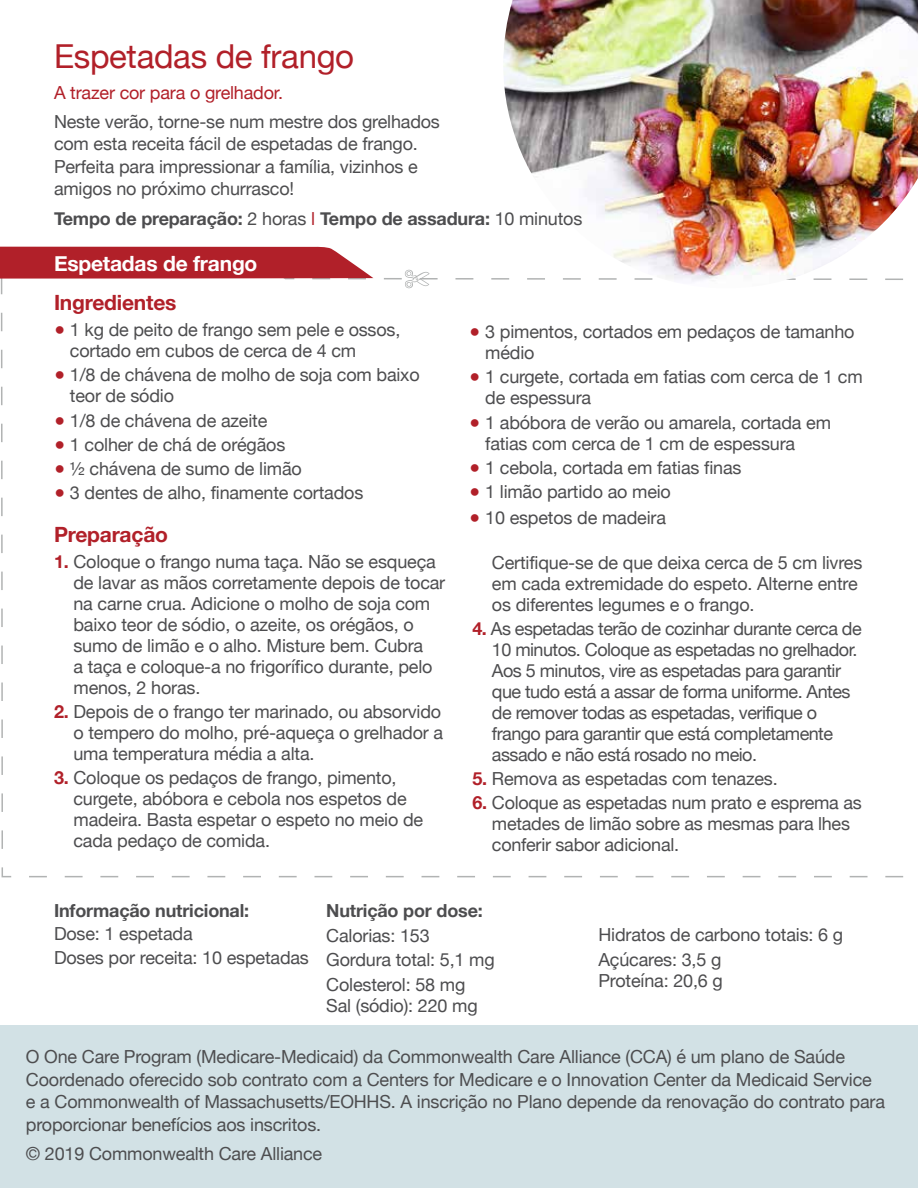
<style>
.page{position:relative;width:918px;height:1188px;background:#fff}
.page>*{position:absolute;margin:0;border:0;box-sizing:border-box;transform-origin:0 0}
.t1{font:33px "Helvetica Neue";letter-spacing:-.01em;color:#b12029}
.t2{font:700 21px "Helvetica Neue";letter-spacing:-.01em;color:#b12029}
.t3{font:700 21px "Helvetica Neue";letter-spacing:-.01em;color:#fff}
.t4{font:18px/21px "Helvetica Neue";letter-spacing:-.01em;color:#4d4d4f}
.t5{font:18px/21px "Helvetica Neue";letter-spacing:-.03em;color:#4d4d4f}
.t6{font:700 18px/22.5px "Helvetica Neue";letter-spacing:-.01em;color:#4d4d4f}
.s1{color:#b12029}
.s2{font-weight:400}
.s3{font-weight:400;color:#b12029}
.s4{font-weight:700;color:#b12029}
</style>
<div class="page">
<div style="left:0;top:1025px;width:918px;height:163px;background:#d2e1e5"></div>
<svg style="left:296px;top:876px;width:608px;height:1px"></svg>
<img style="left:503px;top:0;width:415px;height:247px">
<svg style="left:0;top:247px;width:903px;height:602px"></svg>
<p class="t1" style="left:54px;top:32px;width:302px">Espetadas de frango</p>
<p class="t4" style="left:54px;top:79px;width:387px;line-height:29.2px"><span class="s1">A trazer cor para o grelhador.<br></span>Neste verão, torne-se num mestre dos grelhados</p>
<p class="t4" style="left:54px;top:134px;width:365px;line-height:22.5px;text-align:justify">com esta receita fácil de espetadas de frango.<br>Perfeita para impressionar a família, vizinhos e amigos no próximo churrasco!</p>
<p class="t6" style="left:54px;top:208px;width:530px">Tempo de preparação: <span class="s2">2 horas</span> <span class="s3">l</span> Tempo de assadura: <span class="s2">10 minutos</span></p>
<p class="t3" style="left:54px;top:247px;width:205px">Espetadas de frango</p>
<p class="t2" style="left:54px;top:286px;width:124px">Ingredientes</p>
<p class="t4" style="left:70px;top:320px;width:332px;text-indent:-16px"><span class="s1">●</span> 1 kg de peito de frango sem pele e ossos, cortado em cubos de cerca de 4 cm</p>
<p class="t4" style="left:70px;top:366px;width:351px;text-indent:-16px"><span class="s1">●</span> 1/8 de chávena de molho de soja com baixo teor de sódio</p>
<p class="t4" style="left:54px;top:411px;width:215px"><span class="s1">●</span> 1/8 de chávena de azeite</p>
<p class="t4" style="left:54px;top:435px;width:233px"><span class="s1">●</span> 1 colher de chá de orégãos</p>
<p class="t4" style="left:54px;top:459px;width:249px"><span class="s1">●</span> ½ chávena de sumo de limão</p>
<p class="t4" style="left:54px;top:483px;width:311px"><span class="s1">●</span> 3 dentes de alho, finamente cortados</p>
<p class="t2" style="left:54px;top:518px;width:116px">Preparação</p>
<p class="t4" style="left:73px;top:552px;width:373px;text-indent:-19px"><span class="s4">1.</span> Coloque o frango numa taça. Não se esqueça de lavar as mãos corretamente depois de tocar na carne crua. Adicione o molho de soja com baixo teor de sódio, o azeite, os orégãos, o sumo de limão e o alho. Misture bem. Cubra<br>a taça e coloque-a no frigorífico durante, pelo menos, 2 horas.</p>
<p class="t4" style="left:73px;top:702px;width:371px;text-align:justify;text-indent:-19px"><span class="s4">2.</span> Depois de o frango ter marinado, ou absorvido o tempero do molho, pré-aqueça o grelhador a uma temperatura média a alta.</p>
<p class="t4" style="left:73px;top:769px;width:351px;text-indent:-19px"><span class="s4">3.</span> Coloque os pedaços de frango, pimento, curgete, abóbora e cebola nos espetos de madeira. Basta espetar o espeto no meio de cada pedaço de comida.</p>
<p class="t4" style="left:485px;top:322px;width:371px;text-indent:-16px"><span class="s1">●</span> 3 pimentos, cortados em pedaços de tamanho médio</p>
<p class="t4" style="left:485px;top:367px;width:379px;text-indent:-16px"><span class="s1">●</span> 1 curgete, cortada em fatias com cerca de 1 cm de espessura</p>
<p class="t4" style="left:485px;top:413px;width:347px;text-indent:-16px"><span class="s1">●</span> 1 abóbora de verão ou amarela, cortada em fatias com cerca de 1 cm de espessura</p>
<p class="t4" style="left:469px;top:458px;width:274px"><span class="s1">●</span> 1 cebola, cortada em fatias finas</p>
<p class="t4" style="left:469px;top:482px;width:203px"><span class="s1">●</span> 1 limão partido ao meio</p>
<p class="t4" style="left:469px;top:508px;width:198px"><span class="s1">●</span> 10 espetos de madeira</p>
<p class="t4" style="left:492px;top:553px;width:372px">Certifique-se de que deixa cerca de 5 cm livres em cada extremidade do espeto. Alterne entre os diferentes legumes e o frango.</p>
<p class="t5" style="left:492px;top:619px;width:371px;text-indent:-19px"><span class="s4">4.</span> As espetadas terão de cozinhar durante cerca de 10 minutos. Coloque as espetadas no grelhador.<br>Aos 5 minutos, vire as espetadas para garantir que tudo está a assar de forma uniforme. Antes de remover todas as espetadas, verifique o frango para garantir que está completamente assado e não está rosado no meio.</p>
<p class="t4" style="left:472px;top:769px;width:307px"><span class="s4">5.</span> Remova as espetadas com tenazes.</p>
<p class="t4" style="left:492px;top:793px;width:371px;text-indent:-19px"><span class="s4">6.</span> Coloque as espetadas num prato e esprema as metades de limão sobre as mesmas para lhes conferir sabor adicional.</p>
<p class="t6" style="left:54px;top:900px;width:197px">Informação nutricional:<br><span class="s2">Dose: 1 espetada</span></p>
<p class="t6" style="left:326px;top:899px;width:158px;line-height:24.5px">Nutrição por dose:<br><span class="s2">Calorias: 153</span></p>
<p class="t4" style="left:54px;top:948px;width:256px">Doses por receita: 10 espetadas</p>
<p class="t4" style="left:326px;top:949px;width:170px;line-height:24.5px">Gordura total: 5,1 mg<br>Colesterol: 58 mg</p>
<p class="t4" style="left:326px;top:996px;width:153px">Sal (sódio): 220 mg</p>
<p class="t4" style="left:598px;top:925px;width:246px">Hidratos de carbono totais: 6 g</p>
<p class="t4" style="left:598px;top:950px;width:126px;line-height:21.5px">Açúcares: 3,5 g<br>Proteína: 20,6 g</p>
<p class="t4" style="left:26px;top:1047px;width:861px;line-height:22.5px">O One Care Program (Medicare-Medicaid) da Commonwealth Care Alliance (CCA) é um plano de Saúde Coordenado oferecido sob contrato com a Centers for Medicare e o Innovation Center da Medicaid Service e a Commonwealth of Massachusetts/EOHHS. A inscrição no Plano depende da renovação do contrato para proporcionar benefícios aos inscritos.</p>
<p class="t4" style="left:26px;top:1144px;width:298px">© 2019 Commonwealth Care Alliance</p>
</div>
